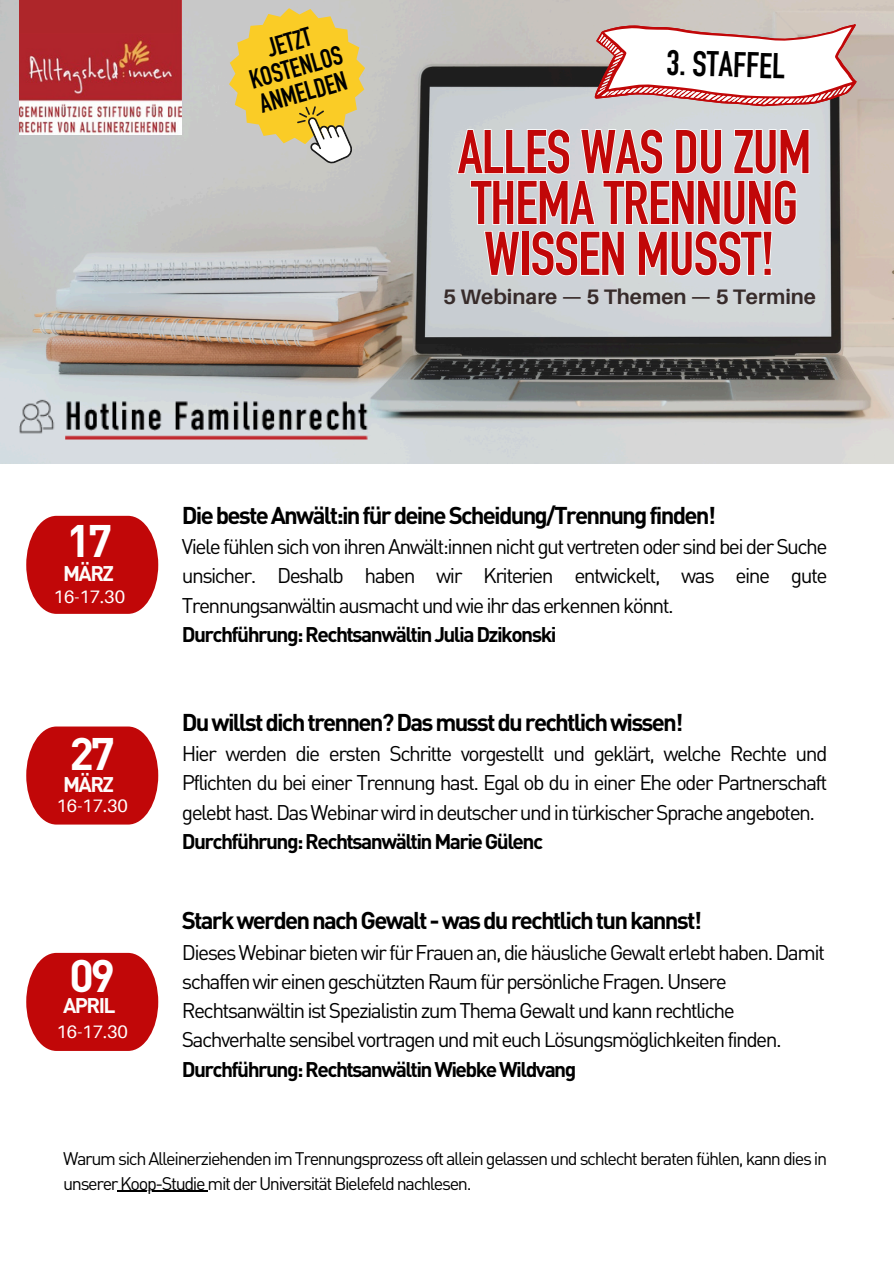
<style>
.page{position:relative;width:894px;height:1264px;background:#fff}
.page>*{position:absolute;margin:0;border:0;box-sizing:border-box;transform-origin:0 0}
.t1{font:700 60.6px/50.8px "DIN Condensed";letter-spacing:-.015em;color:#c10708}
.t2{font:700 45px "DIN Arabic";color:#fff}
.t3{font:700 35.25px "DIN Condensed";color:#000}
.t4{font:700 26.4px/26px "DIN Condensed";color:#000;text-align:center}
.t5{font:700 24px "DIN Arabic";letter-spacing:-.075em;color:#000}
.t6{font:21px/29.2px "DIN Arabic";letter-spacing:-.075em;color:#000;text-align:justify}
.t7{font:700 21px "DIN Arabic";letter-spacing:-.075em;color:#000}
.t8{font:700 21px "Aileron";color:#372b2a}
.t9{font:700 21px "DIN Arabic";letter-spacing:-.075em;color:#fdfbfa}
.t10{font:18px/24.8px "DIN Arabic";letter-spacing:-.075em;color:#000}
.t11{font:18px "Aileron";color:#fff}
</style>
<div class="page">
<img style="left:0;top:0;width:893px;height:464px">
<img style="left:19px;top:0;width:162px;height:134px">
<img style="left:19px;top:395px;width:350px;height:47px">
<svg style="left:456px;top:128px;width:353px;height:149px"></svg>
<svg style="left:229px;top:8px;width:136px;height:155px;background:#e5c963"></svg>
<svg style="left:594px;top:24px;width:262px;height:82px"></svg>
<svg style="left:26px;top:516px;width:132px;height:98px;background:#c72020"></svg>
<svg style="left:26px;top:726px;width:132px;height:98px;background:#c72021"></svg>
<hr style="left:117px;top:1190px;width:90px;height:1px;background:#000">
<svg style="left:26px;top:952px;width:132px;height:98px;background:#c72122"></svg>
<p class="t4" style="left:240px;top:46px;width:97px;rotate:-16deg">JETZT<br>KOSTENLOS<br>ANMELDEN</p>
<h3 class="t3" style="left:666px;top:50px;width:120px;rotate:2deg">3. STAFFEL</h3>
<h1 class="t1" style="left:458px;top:135px;width:355px">ALLES WAS DU ZUM<br>THEMA TRENNUNG<br>WISSEN MUSST!</h1>
<p class="t8" style="left:443px;top:284px;width:374px">5 Webinare — 5 Themen — 5 Termine</p>
<h2 class="t2" style="left:67px;top:510px;width:47px">17</h2>
<p class="t9" style="left:63px;top:559px;width:52px">MÄRZ</p>
<p class="t11" style="left:54px;top:585px;width:73px">16-17.30</p>
<h2 class="t2" style="left:69px;top:723px;width:47px">27</h2>
<p class="t9" style="left:63px;top:769px;width:52px">MÄRZ</p>
<p class="t11" style="left:56px;top:794px;width:73px">16-17.30</p>
<h2 class="t2" style="left:69px;top:945px;width:47px">09</h2>
<p class="t9" style="left:63px;top:991px;width:54px">APRIL</p>
<p class="t11" style="left:56px;top:1020px;width:73px">16-17.30</p>
<p class="t5" style="left:182px;top:499px;width:535px">Die beste Anwält:in für deine Scheidung/Trennung finden!</p>
<p class="t6" style="left:182px;top:531px;width:647px">Viele fühlen sich von ihren Anwält:innen nicht gut vertreten oder sind bei der Suche unsicher. Deshalb haben wir Kriterien entwickelt, was eine gute Trennungsanwältin ausmacht und wie ihr das erkennen könnt.</p>
<p class="t7" style="left:182px;top:620px;width:376px">Durchführung: Rechtsanwältin Julia Dzikonski</p>
<p class="t5" style="left:182px;top:705px;width:503px">Du willst dich trennen? Das musst du rechtlich wissen!</p>
<p class="t6" style="left:182px;top:738px;width:647px">Hier werden die ersten Schritte vorgestellt und geklärt, welche Rechte und Pflichten du bei einer Trennung hast. Egal ob du in einer Ehe oder Partnerschaft gelebt hast. Das Webinar wird in deutscher und in türkischer Sprache angeboten.</p>
<p class="t7" style="left:182px;top:827px;width:363px">Durchführung: Rechtsanwältin Marie Gülenc</p>
<p class="t5" style="left:182px;top:904px;width:521px">Stark werden nach Gewalt - was du rechtlich tun kannst!</p>
<p class="t6" style="left:182px;top:936px;width:644px;text-align:left">Dieses Webinar bieten wir für Frauen an, die häusliche Gewalt erlebt haben. Damit schaffen wir einen geschützten Raum für persönliche Fragen. Unsere Rechtsanwältin ist Spezialistin zum Thema Gewalt und kann rechtliche Sachverhalte sensibel vortragen und mit euch Lösungsmöglichkeiten finden.</p>
<p class="t7" style="left:182px;top:1054px;width:396px">Durchführung: Rechtsanwältin Wiebke Wildvang</p>
<p class="t10" style="left:63px;top:1145px;width:765px">Warum sich Alleinerziehenden im Trennungsprozess oft allein gelassen und schlecht beraten fühlen, kann dies in unserer Koop-Studie mit der Universität Bielefeld nachlesen.</p>
</div>
